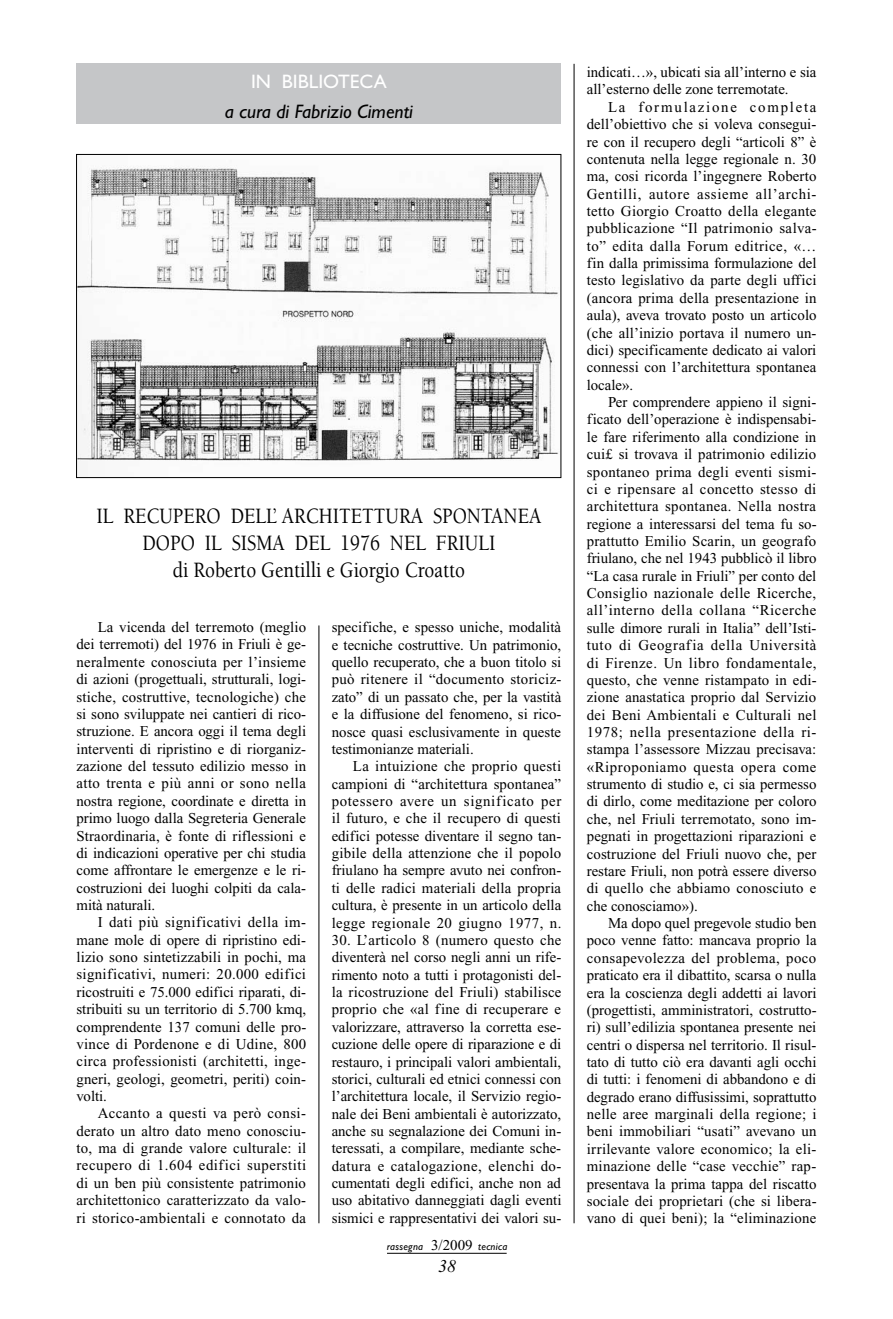
<style>
.page{position:relative;width:893px;height:1319px;background:#fff}
.page>*{position:absolute;margin:0;border:0;box-sizing:border-box;transform-origin:0 0}
.t1{font:500 22.5px/27px "Berkeley";color:#000;text-align:center;scale:.85 1}
.t2{font:italic 19.5px "Gill Sans";color:#000}
.t3{font:19.5px "Gill Sans";color:#fff}
.t4{font:italic 18px "Times New Roman";color:#000}
.t5{font:15px/17.4px "Times New Roman";letter-spacing:.005em;color:#000;text-align:justify}
.t6{font:italic 10.5px "Gill Sans";letter-spacing:.025em;color:#000}
.s1{font-family:"Times New Roman";font-style:normal;font-size:15px}
</style>
<div class="page">
<hr style="left:387px;top:1252px;width:120px;height:1px;background:#000">
<hr style="left:574px;top:64px;width:1px;height:1158px;background:#000">
<hr style="left:319px;top:625px;width:1px;height:597px;background:#000">
<div style="left:77px;top:64px;width:484px;height:34px;background:#c5c6c8"></div>
<div style="left:77px;top:98px;width:484px;height:25px;background:#c5c6c8"></div>
<img style="left:78px;top:166px;width:481px;height:295px">
<div style="left:76px;top:154px;width:485px;height:324px;border:1px solid #000"></div>
<h2 class="t3" style="left:251px;top:70px;width:137px">IN BIBLIOTECA</h2>
<h2 class="t2" style="left:225px;top:100px;width:189px">a cura di Fabrizio Cimenti</h2>
<h1 class="t1" style="left:96px;top:503px;width:525px">IL RECUPERO DELL’ ARCHITETTURA SPONTANEA<br>DOPO IL SISMA DEL 1976 NEL FRIULI<br>DI ROBERTO GENTILLI E GIORGIO CROATTO</h1>
<p class="t5" style="left:77px;top:618px;width:231px;text-indent:21px">La vicenda del terremoto (meglio dei terremoti) del 1976 in Friuli è ge&shy;neralmente conosciuta per l’insieme di azioni (progettuali, strutturali, logi&shy;stiche, costruttive, tecnologiche) che si sono sviluppate nei cantieri di rico&shy;struzione. E ancora oggi il tema degli interventi di ripristino e di riorganiz&shy;zazione del tessuto edilizio messo in atto trenta e più anni or sono nella nostra regione, coordinate e diretta in primo luogo dalla Segreteria Generale Straordinaria, è fonte di riflessioni e di indicazioni operative per chi studia come affrontare le emergenze e le ri&shy;costruzioni dei luoghi colpiti da cala&shy;mità naturali.</p>
<p class="t5" style="left:77px;top:913px;width:231px;text-indent:21px">I dati più significativi della im&shy;mane mole di opere di ripristino edi&shy;lizio sono sintetizzabili in pochi, ma significativi, numeri: 20.000 edifici ricostruiti e 75.000 edifici riparati, di&shy;stribuiti su un territorio di 5.700 kmq, comprendente 137 comuni delle pro&shy;vince di Pordenone e di Udine, 800 circa professionisti (architetti, inge&shy;gneri, geologi, geometri, periti) coin&shy;volti.</p>
<p class="t5" style="left:77px;top:1104px;width:231px;text-indent:21px">Accanto a questi va però consi&shy;derato un altro dato meno conosciu&shy;to, ma di grande valore culturale: il recupero di 1.604 edifici superstiti di un ben più consistente patrimonio architettonico caratterizzato da valo&shy;ri storico-ambientali e connotato da</p>
<p class="t5" style="left:332px;top:618px;width:231px">specifiche, e spesso uniche, modalità e tecniche costruttive. Un patrimonio, quello recuperato, che a buon titolo si può ritenere il “documento storiciz&shy;zato” di un passato che, per la vastità e la diffusione del fenomeno, si rico&shy;nosce quasi esclusivamente in queste testimonianze materiali.</p>
<p class="t5" style="left:332px;top:757px;width:231px;text-indent:21px">La intuizione che proprio questi campioni di “architettura spontanea” potessero avere un significato per il futuro, e che il recupero di questi edifici potesse diventare il segno tan&shy;gibile della attenzione che il popolo friulano ha sempre avuto nei confron&shy;ti delle radici materiali della propria cultura, è presente in un articolo della legge regionale 20 giugno 1977, n.</p>
<p class="t5" style="left:332px;top:931px;width:231px">30. L’articolo 8 (numero questo che diventerà nel corso negli anni un rife&shy;rimento noto a tutti i protagonisti del&shy;la ricostruzione del Friuli) stabilisce proprio che «al fine di recuperare e valorizzare, attraverso la corretta ese&shy;cuzione delle opere di riparazione e di restauro, i principali valori ambientali, storici, culturali ed etnici connessi con l’architettura locale, il Servizio regio&shy;nale dei Beni ambientali è autorizzato, anche su segnalazione dei Comuni in&shy;teressati, a compilare, mediante sche&shy;datura e catalogazione, elenchi do&shy;cumentati degli edifici, anche non ad uso abitativo danneggiati dagli eventi sismici e rappresentativi dei valori su-</p>
<p class="t6" style="left:387px;top:1240px;width:122px">rassegna <span class="s1">3/2009</span> tecnica</p>
<p class="t4" style="left:438px;top:1255px;width:19px">38</p>
<p class="t5" style="left:587px;top:63px;width:231px">indicati…», ubicati sia all’interno e sia all’esterno delle zone terremotate.</p>
<p class="t5" style="left:587px;top:98px;width:231px;text-indent:21px">La formulazione completa dell’obiettivo che si voleva consegui&shy;re con il recupero degli “articoli 8” è contenuta nella legge regionale n. 30 ma, cosi ricorda l’ingegnere Roberto Gentilli, autore assieme all’archi&shy;tetto Giorgio Croatto della elegante pubblicazione “Il patrimonio salva&shy;to” edita dalla Forum editrice, «… fin dalla primissima formulazione del testo legislativo da parte degli uffici (ancora prima della presentazione in aula), aveva trovato posto un articolo (che all’inizio portava il numero un&shy;dici) specificamente dedicato ai valori connessi con l’architettura spontanea locale».</p>
<p class="t5" style="left:587px;top:393px;width:231px;text-indent:21px">Per comprendere appieno il signi&shy;ficato dell’operazione è indispensabi&shy;le fare riferimento alla condizione in cui£ si trovava il patrimonio edilizio spontaneo prima degli eventi sismi&shy;ci e ripensare al concetto stesso di architettura spontanea. Nella nostra regione a interessarsi del tema fu so&shy;prattutto Emilio Scarin, un geografo friulano, che nel 1943 pubblicò il libro “La casa rurale in Friuli” per conto del Consiglio nazionale delle Ricerche, all’interno della collana “Ricerche sulle dimore rurali in Italia” dell’Isti&shy;tuto di Geografia della Università di Firenze. Un libro fondamentale, questo, che venne ristampato in edi&shy;zione anastatica proprio dal Servizio dei Beni Ambientali e Culturali nel 1978; nella presentazione della ri&shy;stampa l’assessore Mizzau precisava: «Riproponiamo questa opera come strumento di studio e, ci sia permesso di dirlo, come meditazione per coloro che, nel Friuli terremotato, sono im&shy;pegnati in progettazioni riparazioni e costruzione del Friuli nuovo che, per restare Friuli, non potrà essere diverso di quello che abbiamo conosciuto e che conosciamo»).</p>
<p class="t5" style="left:587px;top:914px;width:231px;text-indent:21px">Ma dopo quel pregevole studio ben poco venne fatto: mancava proprio la consapevolezza del problema, poco praticato era il dibattito, scarsa o nulla era la coscienza degli addetti ai lavori (progettisti, amministratori, costrutto&shy;ri) sull’edilizia spontanea presente nei centri o dispersa nel territorio. Il risul&shy;tato di tutto ciò era davanti agli occhi di tutti: i fenomeni di abbandono e di degrado erano diffusissimi, soprattutto nelle aree marginali della regione; i beni immobiliari “usati” avevano un irrilevante valore economico; la eli&shy;minazione delle “case vecchie” rap&shy;presentava la prima tappa del riscatto sociale dei proprietari (che si libera&shy;vano di quei beni); la “eliminazione</p>
</div>
